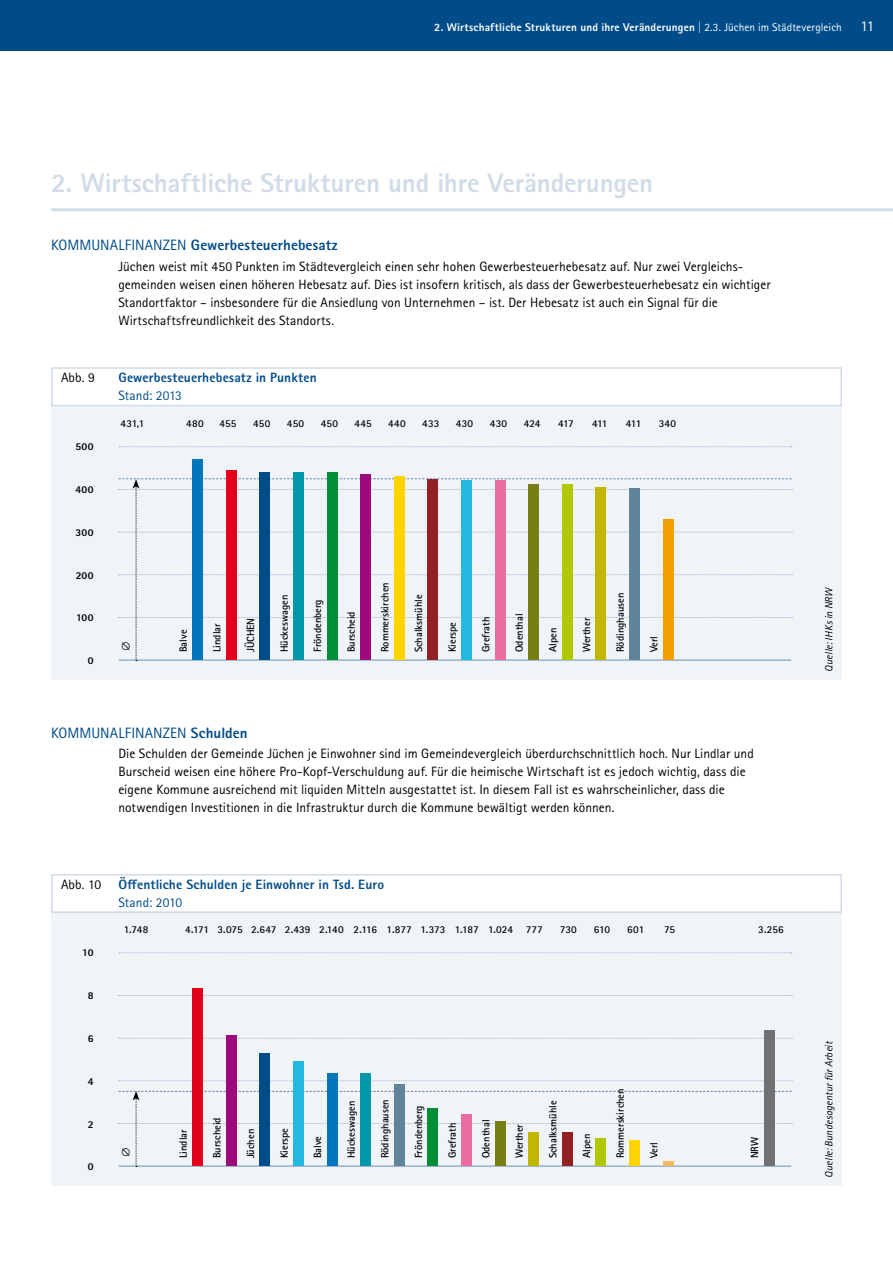
<style>
.page{position:relative;width:893px;height:1263px;background:#fff}
.page>*{position:absolute;margin:0;border:0;box-sizing:border-box;transform-origin:0 0}
.t1{font:800 27px "Rotis Sans Serif Pro";letter-spacing:-.01em;color:#d2dce8}
.t2{font:800 15px "Rotis Sans Serif Pro";letter-spacing:.005em;color:#004c89}
.t3{font:15px "Rotis Sans Serif Pro";letter-spacing:-.005em;color:#004c89}
.t4{font:13.5px/18px "Rotis Sans Serif Pro";color:#000}
.t5{font:800 13.5px "Rotis Sans Serif Pro";letter-spacing:.01em;color:#004c89}
.t6{font:13.5px "Rotis Sans Serif Pro";letter-spacing:-.005em;color:#004c89}
.t7{font:800 11.25px "Rotis Sans Serif Pro";letter-spacing:.015em;color:#fff}
.t8{font:700 10.5px "Rotis Sans Serif Pro";color:#000}
.t9{font:italic 10.5px "Rotis Sans Serif Pro";color:#000}
.t10{font:800 10.5px "Rotis Sans Serif Pro";letter-spacing:.03em;color:#000}
.s1{font-weight:400}
.s2{font-weight:400;font-size:15px}
</style>
<div class="page">
<div style="left:0;top:0;width:893px;height:51px;background:#004c89"></div>
<hr style="left:51px;top:208px;width:842px;height:3px;background:#d2dce8">
<div style="left:51px;top:911px;width:791px;height:275px;background:#f0f4f7"></div>
<div style="left:51px;top:405px;width:791px;height:275px;background:#f0f4f7"></div>
<svg style="left:119px;top:952px;width:673px;height:1px"></svg>
<svg style="left:119px;top:995px;width:673px;height:1px"></svg>
<svg style="left:119px;top:1038px;width:673px;height:1px"></svg>
<svg style="left:119px;top:1080px;width:673px;height:1px"></svg>
<svg style="left:119px;top:446px;width:673px;height:1px"></svg>
<div style="left:51px;top:874px;width:791px;height:39px;border:2px solid #d2dce8"></div>
<div style="left:51px;top:367px;width:791px;height:39px;border:2px solid #d2dce8"></div>
<div style="left:226px;top:470px;width:11px;height:190px;background:#e2001a"></div>
<div style="left:259px;top:472px;width:11px;height:188px;background:#004c89"></div>
<div style="left:293px;top:472px;width:11px;height:188px;background:#0098a9"></div>
<div style="left:327px;top:472px;width:10px;height:188px;background:#008f36"></div>
<div style="left:360px;top:474px;width:11px;height:186px;background:#9c0a7c"></div>
<div style="left:192px;top:459px;width:11px;height:201px;background:#0076bd"></div>
<div style="left:226px;top:1035px;width:11px;height:131px;background:#9c0a7c"></div>
<div style="left:259px;top:1053px;width:11px;height:113px;background:#004c89"></div>
<div style="left:293px;top:1061px;width:11px;height:105px;background:#23b9de"></div>
<div style="left:327px;top:1074px;width:10px;height:92px;background:#0076bd"></div>
<div style="left:360px;top:1074px;width:11px;height:92px;background:#0098a9"></div>
<div style="left:394px;top:1084px;width:11px;height:82px;background:#61849a"></div>
<div style="left:764px;top:1030px;width:11px;height:136px;background:#6f7172"></div>
<div style="left:192px;top:988px;width:11px;height:178px;background:#e2001a"></div>
<svg style="left:118px;top:1091px;width:674px;height:76px"></svg>
<svg style="left:118px;top:478px;width:674px;height:183px"></svg>
<p class="t7" style="left:434px;top:20px;width:441px">2. Wirtschaftliche Strukturen und ihre Veränderungen <span class="s1">| 2.3. Jüchen im Städtevergleich</span> <span class="s2">11</span></p>
<h1 class="t1" style="left:51px;top:165px;width:604px">2. Wirtschaftliche Strukturen und ihre Veränderungen</h1>
<p class="t3" style="left:51px;top:236px;width:18px">Kommunal</p>
<p class="t3" style="left:125px;top:236px;width:15px">finanz</p>
<p class="t2" style="left:170px;top:236px;width:169px"><span class="s1">en</span> Gewerbesteuerhebesatz</p>
<p class="t4" style="left:118px;top:257px;width:654px">Jüchen weist mit 450 Punkten im Städtevergleich einen sehr hohen Gewerbesteuerhebesatz auf. Nur zwei Vergleichs&shy;gemeinden weisen einen höheren Hebesatz auf. Dies ist insofern kritisch, als dass der Gewerbesteuerhebesatz ein wichtiger Standortfaktor – insbesondere für die Ansiedlung von Unternehmen – ist. Der Hebesatz ist auch ein Signal für die Wirtschaftsfreundlichkeit des Standorts.</p>
<p class="t4" style="left:61px;top:369px;width:35px">Abb. 9</p>
<p class="t5" style="left:119px;top:369px;width:200px">Gewerbesteuerhebesatz in Punkten</p>
<p class="t6" style="left:119px;top:388px;width:65px">Stand: 2013</p>
<p class="t10" style="left:75px;top:440px;width:20px">500</p>
<p class="t10" style="left:75px;top:482px;width:20px">400</p>
<p class="t10" style="left:76px;top:525px;width:19px">300</p>
<p class="t10" style="left:76px;top:568px;width:19px">200</p>
<p class="t10" style="left:76px;top:611px;width:19px">100</p>
<p class="t10" style="left:88px;top:654px;width:7px">0</p>
<p class="t8" style="left:120px;top:416px;width:25px">431,1</p>
<p class="t8" style="left:186px;top:416px;width:19px">480</p>
<p class="t8" style="left:219px;top:416px;width:19px">455</p>
<p class="t8" style="left:253px;top:416px;width:19px">450</p>
<p class="t8" style="left:287px;top:416px;width:19px">450</p>
<p class="t8" style="left:321px;top:416px;width:19px">450</p>
<p class="t8" style="left:354px;top:416px;width:19px">445</p>
<p class="t8" style="left:388px;top:416px;width:19px">440</p>
<p class="t8" style="left:422px;top:416px;width:19px">433</p>
<p class="t8" style="left:456px;top:416px;width:19px">430</p>
<p class="t8" style="left:490px;top:416px;width:19px">430</p>
<p class="t8" style="left:524px;top:416px;width:18px">424</p>
<p class="t8" style="left:558px;top:416px;width:17px">417</p>
<p class="t8" style="left:592px;top:416px;width:17px">411</p>
<p class="t8" style="left:626px;top:416px;width:17px">411</p>
<p class="t8" style="left:659px;top:416px;width:19px">340</p>
<p class="t8" style="left:177px;top:652px;width:24px;rotate:-90deg">Balve</p>
<p class="t8" style="left:210px;top:652px;width:31px;rotate:-90deg">Lindlar</p>
<p class="t8" style="left:244px;top:652px;width:34px;rotate:-90deg">Jüchen</p>
<p class="t8" style="left:277px;top:652px;width:59px;rotate:-90deg">Hückeswagen</p>
<p class="t8" style="left:311px;top:652px;width:54px;rotate:-90deg">Fröndenberg</p>
<p class="t8" style="left:345px;top:652px;width:43px;rotate:-90deg">Burscheid</p>
<p class="t8" style="left:378px;top:652px;width:71px;rotate:-90deg">Rommerskirchen</p>
<p class="t8" style="left:412px;top:652px;width:59px;rotate:-90deg">Schalksmühle</p>
<p class="t8" style="left:445px;top:652px;width:32px;rotate:-90deg">Kierspe</p>
<p class="t8" style="left:479px;top:652px;width:37px;rotate:-90deg">Grefrath</p>
<p class="t8" style="left:513px;top:652px;width:40px;rotate:-90deg">Odenthal</p>
<p class="t8" style="left:546px;top:652px;width:26px;rotate:-90deg">Alpen</p>
<p class="t8" style="left:580px;top:652px;width:36px;rotate:-90deg">Werther</p>
<p class="t8" style="left:613px;top:652px;width:61px;rotate:-90deg">Rödinghausen</p>
<p class="t8" style="left:647px;top:652px;width:18px;rotate:-90deg">Verl</p>
<p class="t3" style="left:51px;top:724px;width:18px">Kommunal</p>
<p class="t3" style="left:125px;top:724px;width:15px">finanz</p>
<p class="t2" style="left:170px;top:723px;width:79px"><span class="s1">en</span> Schulden</p>
<p class="t4" style="left:118px;top:744px;width:637px">Die Schulden der Gemeinde Jüchen je Einwohner sind im Gemeindevergleich überdurchschnittlich hoch. Nur Lindlar und Burscheid weisen eine höhere Pro-Kopf-Verschuldung auf. Für die heimische Wirtschaft ist es jedoch wichtig, dass die eigene Kommune ausreichend mit liquiden Mitteln ausgestattet ist. In diesem Fall ist es wahrscheinlicher, dass die notwendigen Investitionen in die Infrastruktur durch die Kommune bewältigt werden können.</p>
<p class="t4" style="left:61px;top:876px;width:42px">Abb. 10</p>
<p class="t5" style="left:119px;top:876px;width:267px">Öffentliche Schulden je Einwohner in Tsd. Euro</p>
<p class="t6" style="left:119px;top:895px;width:65px">Stand: 2010</p>
<p class="t10" style="left:82px;top:946px;width:13px">10</p>
<p class="t10" style="left:88px;top:988px;width:7px">8</p>
<p class="t10" style="left:88px;top:1031px;width:7px">6</p>
<p class="t10" style="left:88px;top:1074px;width:7px">4</p>
<p class="t10" style="left:88px;top:1117px;width:7px">2</p>
<p class="t10" style="left:88px;top:1160px;width:7px">0</p>
<p class="t8" style="left:124px;top:922px;width:26px">1.748</p>
<p class="t8" style="left:185px;top:922px;width:359px">4.171 3.075 2.647 2.439 2.140 2.116 1.877 1.373 1.187 1.024 777</p>
<p class="t8" style="left:560px;top:922px;width:19px">730</p>
<p class="t8" style="left:594px;top:922px;width:18px">610</p>
<p class="t8" style="left:627px;top:922px;width:19px">601</p>
<p class="t8" style="left:664px;top:922px;width:13px">75</p>
<p class="t8" style="left:758px;top:922px;width:27px">3.256</p>
<p class="t8" style="left:177px;top:1158px;width:31px;rotate:-90deg">Lindlar</p>
<p class="t8" style="left:210px;top:1158px;width:43px;rotate:-90deg">Burscheid</p>
<p class="t8" style="left:244px;top:1158px;width:31px;rotate:-90deg">Jüchen</p>
<p class="t8" style="left:277px;top:1158px;width:32px;rotate:-90deg">Kierspe</p>
<p class="t8" style="left:311px;top:1158px;width:24px;rotate:-90deg">Balve</p>
<p class="t8" style="left:345px;top:1158px;width:59px;rotate:-90deg">Hückeswagen</p>
<p class="t8" style="left:378px;top:1158px;width:61px;rotate:-90deg">Rödinghausen</p>
<p class="t8" style="left:412px;top:1158px;width:54px;rotate:-90deg">Fröndenberg</p>
<p class="t8" style="left:445px;top:1158px;width:37px;rotate:-90deg">Grefrath</p>
<p class="t8" style="left:479px;top:1158px;width:40px;rotate:-90deg">Odenthal</p>
<p class="t8" style="left:513px;top:1158px;width:36px;rotate:-90deg">Werther</p>
<p class="t8" style="left:546px;top:1158px;width:59px;rotate:-90deg">Schalksmühle</p>
<p class="t8" style="left:580px;top:1158px;width:26px;rotate:-90deg">Alpen</p>
<p class="t8" style="left:613px;top:1158px;width:71px;rotate:-90deg">Rommerskirchen</p>
<p class="t8" style="left:647px;top:1158px;width:18px;rotate:-90deg">Verl</p>
<p class="t8" style="left:748px;top:1158px;width:23px;rotate:-90deg">NRW</p>
<p class="t9" style="left:823px;top:671px;width:86px;rotate:-90deg">Quelle: IHKs in NRW</p>
<p class="t9" style="left:823px;top:1177px;width:138px;rotate:-90deg">Quelle: Bundesagentur für Arbeit</p>
</div>
